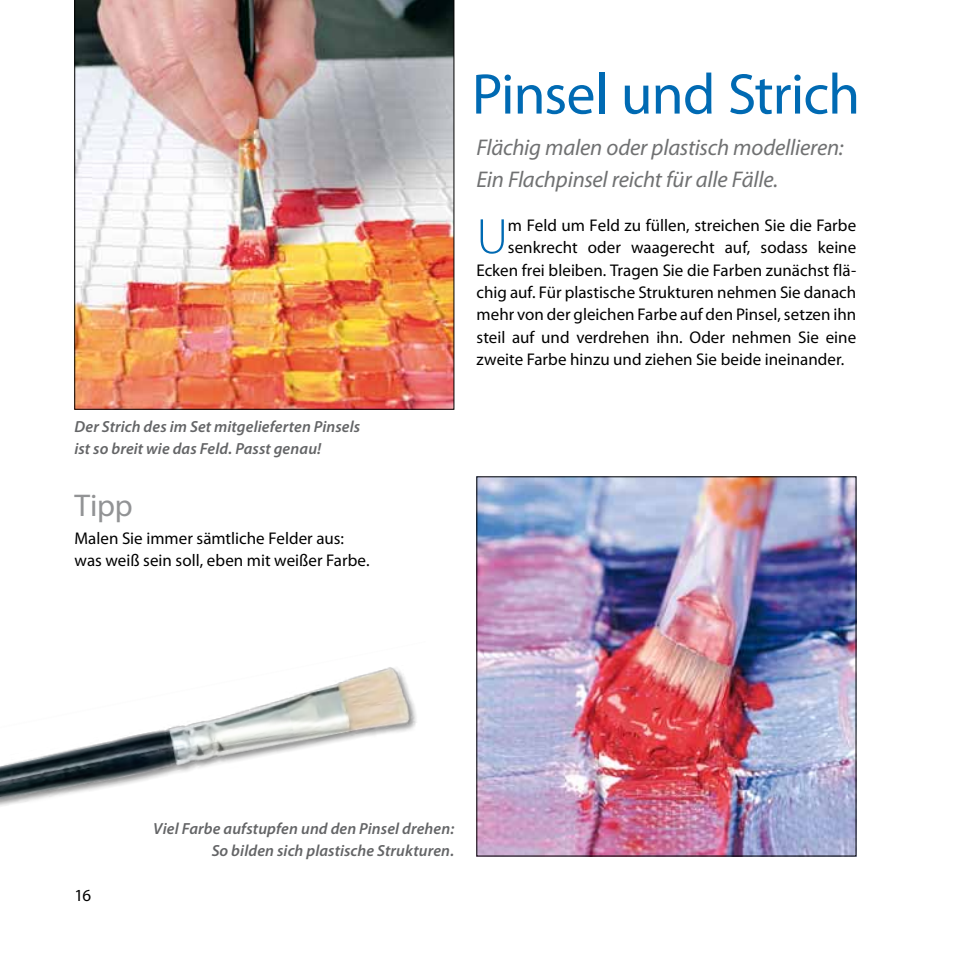
<style>
.page{position:relative;width:968px;height:968px;background:#fff}
.page>*{position:absolute;margin:0;border:0;box-sizing:border-box;transform-origin:0 0}
.t1{font:57.75px "Myriad Pro";letter-spacing:-.015em;color:#006ab3}
.t2{font:300 50.05px "Myriad Pro";color:#006ab3}
.t3{font:31.5px "Myriad Pro";color:#929395}
.t4{font:italic 22.75px/31.5px "Myriad Pro";letter-spacing:-.01em;color:#707172}
.t5{font:16.97px/22.4px "Myriad Pro";color:#000}
.t6{font:italic 600 16.1px/22.4px "Myriad Pro";letter-spacing:.005em;color:#646567}
</style>
<div class="page">
<img style="left:0;top:667px;width:417px;height:139px">
<img style="left:74px;top:0;width:380px;height:409px">
<img style="left:478px;top:478px;width:376px;height:376px">
<p class="t6" style="left:74px;top:415px;width:287px">Der Strich des im Set mitgelieferten Pinsels ist so breit wie das Feld. Passt genau!</p>
<h3 class="t3" style="left:74px;top:486px;width:60px">Tipp</h3>
<p class="t5" style="left:74px;top:526px;width:296px">Malen Sie immer sämtliche Felder aus: was weiß sein soll, eben mit weißer Farbe.</p>
<h1 class="t1" style="left:472px;top:59px;width:390px">Pinsel und Strich</h1>
<h3 class="t4" style="left:476px;top:131px;width:368px">Flächig malen oder plastisch modellieren:<br>Ein Flachpinsel reicht für alle Fälle.</h3>
<h2 class="t2" style="left:476px;top:209px;width:33px">U</h2>
<p class="t5" style="left:508px;top:214px;width:350px">m Feld um Feld zu füllen, streichen Sie die Farbe</p>
<p class="t5" style="left:508px;top:236px;width:350px">senkrecht oder waagerecht auf, sodass keine</p>
<p class="t5" style="left:476px;top:258px;width:381px">Ecken frei bleiben. Tragen Sie die Farben zunächst flä-</p>
<p class="t5" style="left:476px;top:280px;width:381px">chig auf. Für plastische Strukturen nehmen Sie danach</p>
<p class="t5" style="left:476px;top:303px;width:381px">mehr von der gleichen Farbe auf den Pinsel, setzen ihn</p>
<p class="t5" style="left:476px;top:325px;width:381px">steil auf und verdrehen ihn. Oder nehmen Sie eine</p>
<p class="t5" style="left:476px;top:347px;width:369px">zweite Farbe hinzu und ziehen Sie beide ineinander.</p>
<p class="t5" style="left:74px;top:884px;width:18px">16</p>
<p class="t6" style="left:153px;top:816px;width:302px;text-align:right">Viel Farbe aufstupfen und den Pinsel drehen:<br>So bilden sich plastische Strukturen.</p>
</div>
